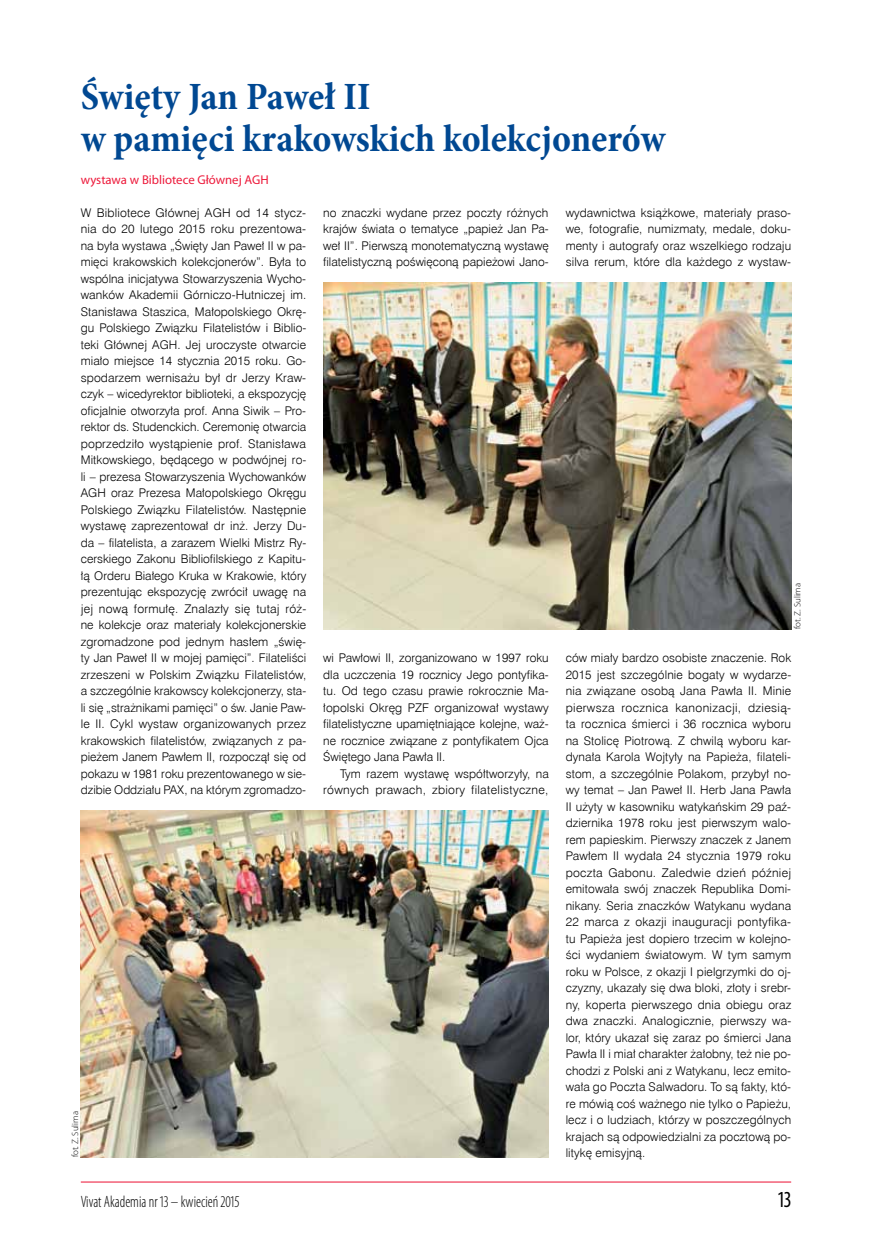
<style>
.page{position:relative;width:872px;height:1242px;background:#fff}
.page>*{position:absolute;margin:0;border:0;box-sizing:border-box;transform-origin:0 0}
.t1{font:700 condensed 39px/41.2px "Minion Pro";color:#004892}
.t2{font:condensed 23.1px "Myriad Pro";color:#000;scale:.91 1}
.t3{font:300 condensed 16.5px "Myriad Pro";color:#000;scale:.91 1}
.t4{font:12.75px "Myriad Pro";color:#ed1a3b}
.t5{font:12px/16.5px "Swis 721 Lt EU";letter-spacing:.01em;color:#000;text-align:justify}
.t6{font:300 9px "Myriad Pro";color:#000}
</style>
<div class="page">
<hr style="left:81px;top:1181px;width:710px;height:1px;background:#ed1a3b">
<img style="left:323px;top:283px;width:468px;height:346px">
<img style="left:81px;top:811px;width:468px;height:346px">
<h1 class="t1" style="left:81px;top:76px;width:586px">Święty Jan Paweł II<br>w pamięci krakowskich kolekcjonerów</h1>
<p class="t4" style="left:81px;top:172px;width:189px">wystawa w Bibliotece Głównej AGH</p>
<p class="t5" style="left:81px;top:204px;width:227px">W Bibliotece Głównej AGH od 14 stycz&shy;nia do 20 lutego 2015 roku prezentowa&shy;na była wystawa „Święty Jan Paweł II w pa&shy;mięci krakowskich kolekcjonerów”. Była to wspólna inicjatywa Stowarzyszenia Wycho&shy;wanków Akademii Górniczo-Hutniczej im.<br>Stanisława Staszica, Małopolskiego Okrę&shy;gu Polskiego Związku Filatelistów i Biblio&shy;teki Głównej AGH. Jej uroczyste otwarcie miało miejsce 14 stycznia 2015 roku. Go&shy;spodarzem wernisażu był dr Jerzy Kraw&shy;czyk – wicedyrektor biblioteki, a ekspozycję oficjalnie otworzyła prof. Anna Siwik – Pro&shy;rektor ds. Studenckich. Ceremonię otwarcia poprzedziło wystąpienie prof. Stanisława Mitkowskiego, będącego w podwójnej ro&shy;li – prezesa Stowarzyszenia Wychowanków AGH oraz Prezesa Małopolskiego Okręgu Polskiego Związku Filatelistów. Następnie wystawę zaprezentował dr inż. Jerzy Du&shy;da – filatelista, a zarazem Wielki Mistrz Ry&shy;cerskiego Zakonu Bibliofilskiego z Kapitu&shy;łą Orderu Białego Kruka w Krakowie, który prezentując ekspozycję zwrócił uwagę na jej nową formułę. Znalazły się tutaj róż&shy;ne kolekcje oraz materiały kolekcjonerskie zgromadzone pod jednym hasłem „świę&shy;ty Jan Paweł II w mojej pamięci”. Filateliści zrzeszeni w Polskim Związku Filatelistów, a szczególnie krakowscy kolekcjonerzy, sta&shy;li się „strażnikami pamięci” o św. Janie Paw&shy;le II. Cykl wystaw organizowanych przez krakowskich filatelistów, związanych z pa&shy;pieżem Janem Pawłem II, rozpoczął się od pokazu w 1981 roku prezentowanego w sie&shy;dzibie Oddziału PAX, na którym zgromadzo-</p>
<p class="t5" style="left:323px;top:204px;width:227px">no znaczki wydane przez poczty różnych krajów świata o tematyce „papież Jan Pa&shy;weł II”. Pierwszą monotematyczną wystawę filatelistyczną poświęconą papieżowi Jano-</p>
<p class="t5" style="left:323px;top:650px;width:227px">wi Pawłowi II, zorganizowano w 1997 roku dla uczczenia 19 rocznicy Jego pontyfika&shy;tu. Od tego czasu prawie rokrocznie Ma&shy;łopolski Okręg PZF organizował wystawy filatelistyczne upamiętniające kolejne, waż&shy;ne rocznice związane z pontyfikatem Ojca Świętego Jana Pawła II.</p>
<p class="t5" style="left:323px;top:765px;width:227px;text-align:right">Tym razem wystawę współtworzyły, na równych prawach, zbiory filatelistyczne,</p>
<p class="t6" style="left:70px;top:1157px;width:48px;rotate:-90deg">fot. Z. Sulima</p>
<p class="t5" style="left:566px;top:204px;width:227px">wydawnictwa książkowe, materiały praso&shy;we, fotografie, numizmaty, medale, doku&shy;menty i autografy oraz wszelkiego rodzaju silva rerum, które dla każdego z wystaw-</p>
<p class="t6" style="left:792px;top:629px;width:48px;rotate:-90deg">fot. Z. Sulima</p>
<p class="t5" style="left:566px;top:650px;width:227px">ców miały bardzo osobiste znaczenie. Rok 2015 jest szczególnie bogaty w wydarze&shy;nia związane osobą Jana Pawła II. Minie pierwsza rocznica kanonizacji, dziesią&shy;ta rocznica śmierci i 36 rocznica wyboru na Stolicę Piotrową. Z chwilą wyboru kar&shy;dynała Karola Wojtyły na Papieża, filateli&shy;stom, a szczególnie Polakom, przybył no&shy;wy temat – Jan Paweł II. Herb Jana Pawła II użyty w kasowniku watykańskim 29 paź&shy;dziernika 1978 roku jest pierwszym walo&shy;rem papieskim. Pierwszy znaczek z Janem Pawłem II wydała 24 stycznia 1979 roku poczta Gabonu. Zaledwie dzień później emitowała swój znaczek Republika Domi&shy;nikany. Seria znaczków Watykanu wydana 22 marca z okazji inauguracji pontyfika&shy;tu Papieża jest dopiero trzecim w kolejno&shy;ści wydaniem światowym. W tym samym roku w Polsce, z okazji I pielgrzymki do oj&shy;czyzny, ukazały się dwa bloki, złoty i srebr&shy;ny, koperta pierwszego dnia obiegu oraz dwa znaczki. Analogicznie, pierwszy wa&shy;lor, który ukazał się zaraz po śmierci Jana Pawła II i miał charakter żałobny, też nie po&shy;chodzi z Polski ani z Watykanu, lecz emito&shy;wała go Poczta Salwadoru. To są fakty, któ&shy;re mówią coś ważnego nie tylko o Papieżu, lecz i o ludziach, którzy w poszczególnych krajach są odpowiedzialni za pocztową po&shy;litykę emisyjną.</p>
<h3 class="t3" style="left:81px;top:1192px;width:176px">Vivat Akademia nr 13 – kwiecień 2015</h3>
<h2 class="t2" style="left:778px;top:1186px;width:15px">13</h2>
</div>
